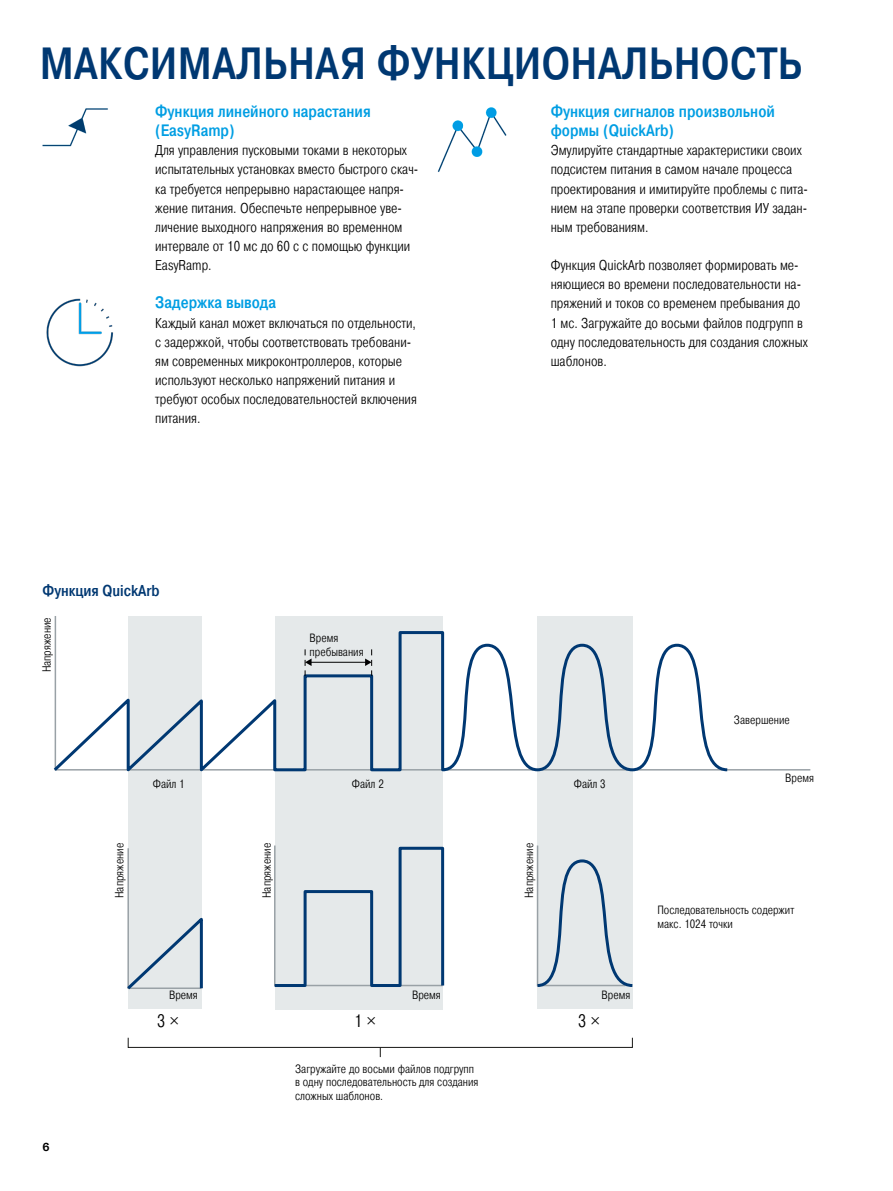
<style>
.page{position:relative;width:893px;height:1191px;background:#fff}
.page>*{position:absolute;margin:0;border:0;box-sizing:border-box;transform-origin:0 0}
.Seiten_Headline_30Pt{font:500 45px "Pragmatica Cond";letter-spacing:.01em;color:#003872}
.Grafiktext_12_pt_ohn{font:300 18px "Pragmatica Cond";color:#000}
.Absatzfett_cyan{font:500 16.5px/19.2px "Pragmatica Cond";color:#009ee3}
.Grafik_Tabelle_Übers{font:500 15.75px "Pragmatica Cond";color:#003872}
.Haupttext_ohne_Absta{font:300 14.25px/19.2px "Pragmatica Cond";color:#000}
.Haupttext{font:300 14.25px/19.2px "Pragmatica Cond";color:#000}
.Grafiktext_ohne_Rast{font:300 12px "Pragmatica Cond";color:#000}
.Grafiktext{font:300 12px "Pragmatica Cond";color:#000}
.t1{font:700 11.25px "Linotype Univers 630";color:#000}
</style>
<div class="page">
<div style="left:275px;top:616px;width:168px;height:393px;background:#e5e9ea"></div>
<div style="left:128px;top:616px;width:73px;height:392px;background:#e5e9ea"></div>
<div style="left:537px;top:616px;width:95px;height:392px;background:#e5e9ea"></div>
<svg style="left:53px;top:629px;width:677px;height:147px"></svg>
<hr style="left:310px;top:662px;width:56px;height:1px;background:#000">
<svg style="left:305px;top:649px;width:7px;height:27px"></svg>
<svg style="left:365px;top:649px;width:7px;height:27px"></svg>
<svg style="left:536px;top:844px;width:97px;height:144px"></svg>
<svg style="left:274px;top:845px;width:171px;height:142px"></svg>
<svg style="left:127px;top:846px;width:76px;height:146px"></svg>
<svg style="left:127px;top:1037px;width:506px;height:20px"></svg>
<img style="left:42px;top:108px;width:66px;height:39px">
<img style="left:46px;top:298px;width:67px;height:69px">
<img style="left:437px;top:107px;width:70px;height:65px">
<p class="Seiten_Headline_30Pt" style="left:40px;top:37px;width:764px">МАКСИМАЛЬНАЯ ФУНКЦИОНАЛЬНОСТЬ</p>
<p class="Absatzfett_cyan" style="left:155px;top:102px;width:217px">Функция линейного нарастания (EasyRamp)</p>
<p class="Haupttext_ohne_Absta" style="left:155px;top:141px;width:265px">Для управления пусковыми токами в некоторых испытательных установках вместо быстрого скач&shy;ка требуется непрерывно нарастающее напря&shy;жение питания. Обеспечьте непрерывное уве&shy;личение выходного напряжения во временном интервале от 10 мс до 60 с с помощью функции EasyRamp.</p>
<p class="Absatzfett_cyan" style="left:155px;top:293px;width:122px">Задержка вывода</p>
<p class="Haupttext_ohne_Absta" style="left:155px;top:313px;width:263px">Каждый канал может включаться по отдельности, с задержкой, чтобы соответствовать требовани&shy;ям современных микроконтроллеров, которые используют несколько напряжений питания и требуют особых последовательностей включения питания.</p>
<p class="Grafik_Tabelle_Übers" style="left:43px;top:581px;width:119px">Функция QuickArb</p>
<p class="Grafiktext" style="left:40px;top:672px;width:57px;rotate:-90deg">Напряжение</p>
<p class="Grafiktext_ohne_Rast" style="left:310px;top:631px;width:30px">Время</p>
<p class="Grafiktext_ohne_Rast" style="left:310px;top:644px;width:56px">пребывания</p>
<p class="Absatzfett_cyan" style="left:551px;top:102px;width:226px">Функция сигналов произвольной формы (QuickArb)</p>
<p class="Haupttext_ohne_Absta" style="left:551px;top:141px;width:259px">Эмулируйте стандартные характеристики своих подсистем питания в самом начале процесса проектирования и имитируйте проблемы с пита&shy;нием на этапе проверки соответствия ИУ задан&shy;ным требованиям.</p>
<p class="Haupttext" style="left:551px;top:256px;width:259px">Функция QuickArb позволяет формировать ме&shy;няющиеся во времени последовательности на&shy;пряжений и токов со временем пребывания до 1 мс. Загружайте до восьми файлов подгрупп в одну последовательность для создания сложных шаблонов.</p>
<p class="Grafiktext_ohne_Rast" style="left:734px;top:713px;width:57px">Завершение</p>
<p class="t1" style="left:43px;top:1139px;width:9px">6</p>
<p class="Grafiktext_ohne_Rast" style="left:153px;top:776px;width:33px">Файл 1</p>
<p class="Grafiktext_ohne_Rast" style="left:352px;top:776px;width:33px">Файл 2</p>
<p class="Grafiktext_ohne_Rast" style="left:574px;top:776px;width:33px">Файл 3</p>
<p class="Grafiktext" style="left:112px;top:898px;width:57px;rotate:-90deg">Напряжение</p>
<p class="Grafiktext" style="left:260px;top:898px;width:57px;rotate:-90deg">Напряжение</p>
<p class="Grafiktext" style="left:522px;top:898px;width:57px;rotate:-90deg">Напряжение</p>
<p class="Grafiktext_ohne_Rast" style="left:169px;top:988px;width:30px">Время</p>
<p class="Grafiktext_ohne_Rast" style="left:412px;top:988px;width:30px">Время</p>
<p class="Grafiktext_ohne_Rast" style="left:601px;top:988px;width:30px">Время</p>
<p class="Grafiktext_12_pt_ohn" style="left:157px;top:1010px;width:24px">3 ×</p>
<p class="Grafiktext_12_pt_ohn" style="left:354px;top:1010px;width:24px">1 ×</p>
<p class="Grafiktext_12_pt_ohn" style="left:578px;top:1010px;width:24px">3 ×</p>
<p class="Grafiktext_ohne_Rast" style="left:295px;top:1061px;width:181px">Загружайте до восьми файлов подгрупп</p>
<p class="Grafiktext_ohne_Rast" style="left:295px;top:1075px;width:185px">в одну последовательность для создания</p>
<p class="Grafiktext_ohne_Rast" style="left:295px;top:1088px;width:90px">сложных шаблонов.</p>
<p class="Grafiktext_ohne_Rast" style="left:785px;top:771px;width:30px">Время</p>
<p class="Grafiktext_ohne_Rast" style="left:657px;top:902px;width:138px">Последовательность содержит</p>
<p class="Grafiktext_ohne_Rast" style="left:657px;top:916px;width:77px">макс. 1024 точки</p>
</div>
